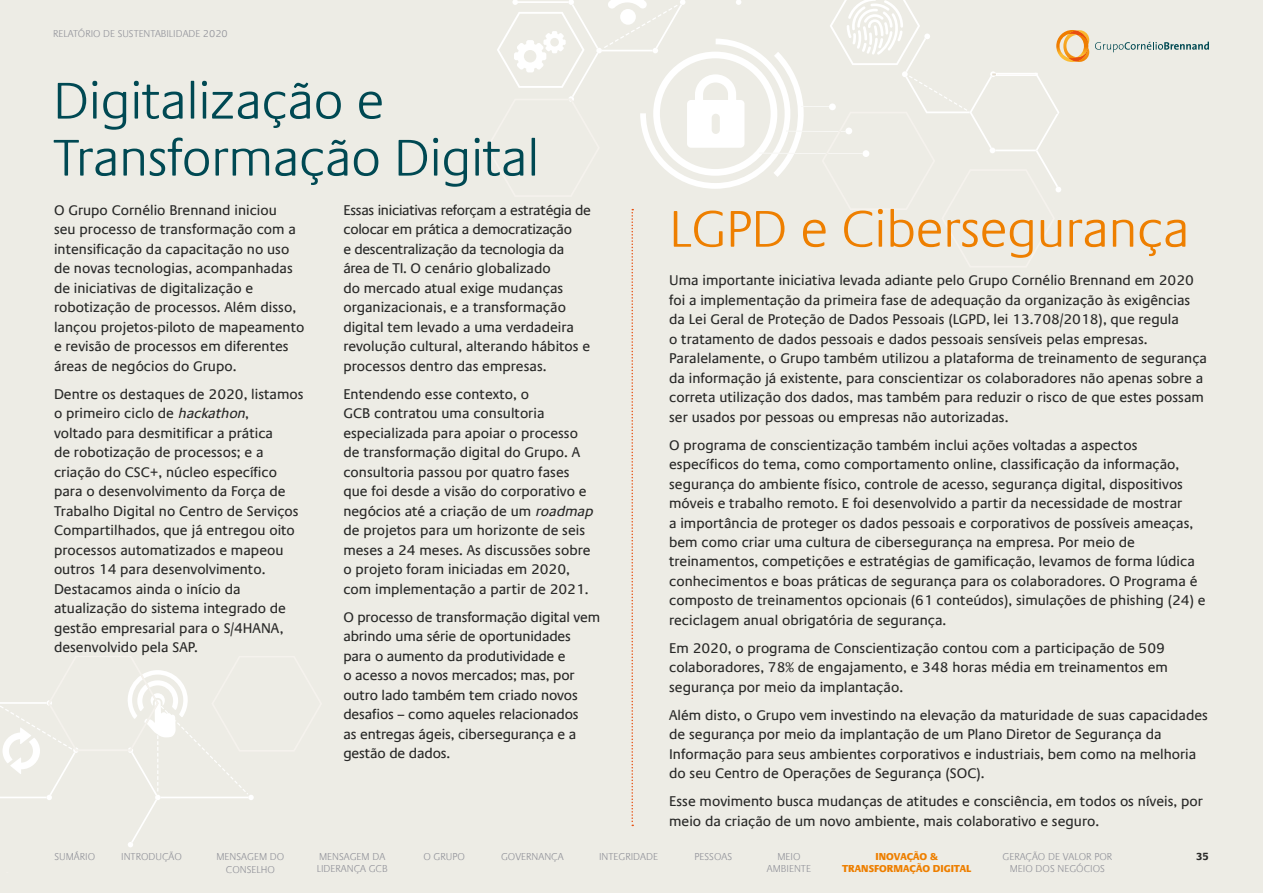
<style>
.page{position:relative;width:1263px;height:893px;background:#edece5}
.page>*{position:absolute;margin:0;border:0;box-sizing:border-box;transform-origin:0 0}
.t1{font:300 52.5px/57px "Praxis Com";letter-spacing:-.01em;color:#004953}
.t2{font:300 52.5px "Praxis Com";letter-spacing:-.01em;color:#ee7f00}
.t3{font:14.25px/19.5px "Praxis Com";color:#282827}
.t4{font:700 10.5px "Praxis Com";color:#282827}
.t5{font:300 10.2px/12.1px "Praxis Com";color:#93949b;text-align:center}
.t6{font:800 10.2px/12.1px "Praxis Com";color:#ee7f00;text-align:center}
.t7{font:300 10.05px "Praxis Com";color:#93949b}
.s1{font-style:italic}
</style>
<div class="page">
<svg style="left:1095px;top:42px;width:114px;height:10px"></svg>
<svg style="left:0;top:670px;width:254px;height:177px"></svg>
<svg style="left:497px;top:0;width:592px;height:826px"></svg>
<p class="t7" style="left:53px;top:28px;width:176px">RELATÓRIO DE SUSTENTABILIDADE 2020</p>
<h1 class="t1" style="left:53px;top:73px;width:488px">Digitalização e<br>Transformação Digital</h1>
<p class="t3" style="left:54px;top:200px;width:252px">O Grupo Cornélio Brennand iniciou<br>seu processo de transformação com a intensificação da capacitação no uso de novas tecnologias, acompanhadas de iniciativas de digitalização e robotização de processos. Além disso, lançou projetos-piloto de mapeamento e revisão de processos em diferentes áreas de negócios do Grupo.</p>
<p class="t3" style="left:54px;top:384px;width:251px">Dentre os destaques de 2020, listamos o primeiro ciclo de <span class="s1">hackathon</span>,<br>voltado para desmitificar a prática<br>de robotização de processos; e a criação do CSC+, núcleo específico para o desenvolvimento da Força de Trabalho Digital no Centro de Serviços Compartilhados, que já entregou oito processos automatizados e mapeou outros 14 para desenvolvimento.<br>Destacamos ainda o início da atualização do sistema integrado de gestão empresarial para o S/4HANA, desenvolvido pela SAP.</p>
<p class="t3" style="left:343px;top:200px;width:249px">Essas iniciativas reforçam a estratégia de colocar em prática a democratização<br>e descentralização da tecnologia da área de TI. O cenário globalizado<br>do mercado atual exige mudanças organizacionais, e a transformação digital tem levado a uma verdadeira revolução cultural, alterando hábitos e processos dentro das empresas.</p>
<p class="t3" style="left:343px;top:384px;width:254px">Entendendo esse contexto, o<br>GCB contratou uma consultoria especializada para apoiar o processo de transformação digital do Grupo. A consultoria passou por quatro fases que foi desde a visão do corporativo e negócios até a criação de um <span class="s1">roadmap </span>de projetos para um horizonte de seis meses a 24 meses. As discussões sobre o projeto foram iniciadas em 2020, com implementação a partir de 2021.</p>
<p class="t3" style="left:343px;top:607px;width:258px">O processo de transformação digital vem abrindo uma série de oportunidades para o aumento da produtividade e<br>o acesso a novos mercados; mas, por outro lado também tem criado novos desafios – como aqueles relacionados<br>as entregas ágeis, cibersegurança e a gestão de dados.</p>
<h1 class="t2" style="left:669px;top:199px;width:522px">LGPD e Cibersegurança</h1>
<p class="t3" style="left:669px;top:271px;width:539px">Uma importante iniciativa levada adiante pelo Grupo Cornélio Brennand em 2020 foi a implementação da primeira fase de adequação da organização às exigências da Lei Geral de Proteção de Dados Pessoais (LGPD, lei 13.708/2018), que regula<br>o tratamento de dados pessoais e dados pessoais sensíveis pelas empresas.<br>Paralelamente, o Grupo também utilizou a plataforma de treinamento de segurança da informação já existente, para conscientizar os colaboradores não apenas sobre a correta utilização dos dados, mas também para reduzir o risco de que estes possam ser usados por pessoas ou empresas não autorizadas.</p>
<p class="t3" style="left:669px;top:435px;width:538px">O programa de conscientização também inclui ações voltadas a aspectos específicos do tema, como comportamento online, classificação da informação, segurança do ambiente físico, controle de acesso, segurança digital, dispositivos móveis e trabalho remoto. E foi desenvolvido a partir da necessidade de mostrar<br>a importância de proteger os dados pessoais e corporativos de possíveis ameaças, bem como criar uma cultura de cibersegurança na empresa. Por meio de treinamentos, competições e estratégias de gamificação, levamos de forma lúdica conhecimentos e boas práticas de segurança para os colaboradores. O Programa é composto de treinamentos opcionais (61 conteúdos), simulações de phishing (24) e reciclagem anual obrigatória de segurança.</p>
<p class="t3" style="left:669px;top:638px;width:500px">Em 2020, o programa de Conscientização contou com a participação de 509 colaboradores, 78% de engajamento, e 348 horas média em treinamentos em segurança por meio da implantação.</p>
<p class="t3" style="left:669px;top:705px;width:540px">Além disto, o Grupo vem investindo na elevação da maturidade de suas capacidades de segurança por meio da implantação de um Plano Diretor de Segurança da Informação para seus ambientes corporativos e industriais, bem como na melhoria do seu Centro de Operações de Segurança (SOC).</p>
<p class="t3" style="left:669px;top:792px;width:535px">Esse movimento busca mudanças de atitudes e consciência, em todos os níveis, por meio da criação de um novo ambiente, mais colaborativo e seguro.</p>
<p class="t5" style="left:767px;top:851px;width:46px">MEIO<br>AMBIENTE</p>
<p class="t6" style="left:842px;top:850px;width:131px">INOVAÇÃO &amp;<br>TRANSFORMAÇÃO DIGITAL</p>
<p class="t5" style="left:1002px;top:851px;width:111px">GERAÇÃO DE VALOR POR<br>MEIO DOS NEGÓCIOS</p>
<p class="t5" style="left:54px;top:851px;width:42px">SUMÁRIO</p>
<p class="t5" style="left:216px;top:851px;width:69px">MENSAGEM DO<br>CONSELHO</p>
<p class="t5" style="left:317px;top:851px;width:73px;text-align:left">MENSAGEM DA<br>LIDERANÇA GCB</p>
<p class="t5" style="left:121px;top:851px;width:62px">INTRODUÇÃO</p>
<p class="t5" style="left:423px;top:851px;width:43px">O GRUPO</p>
<p class="t5" style="left:501px;top:851px;width:64px">GOVERNANÇA</p>
<p class="t5" style="left:599px;top:851px;width:61px">INTEGRIDADE</p>
<p class="t5" style="left:694px;top:851px;width:39px">PESSOAS</p>
<p class="t4" style="left:1196px;top:850px;width:14px">35</p>
</div>
